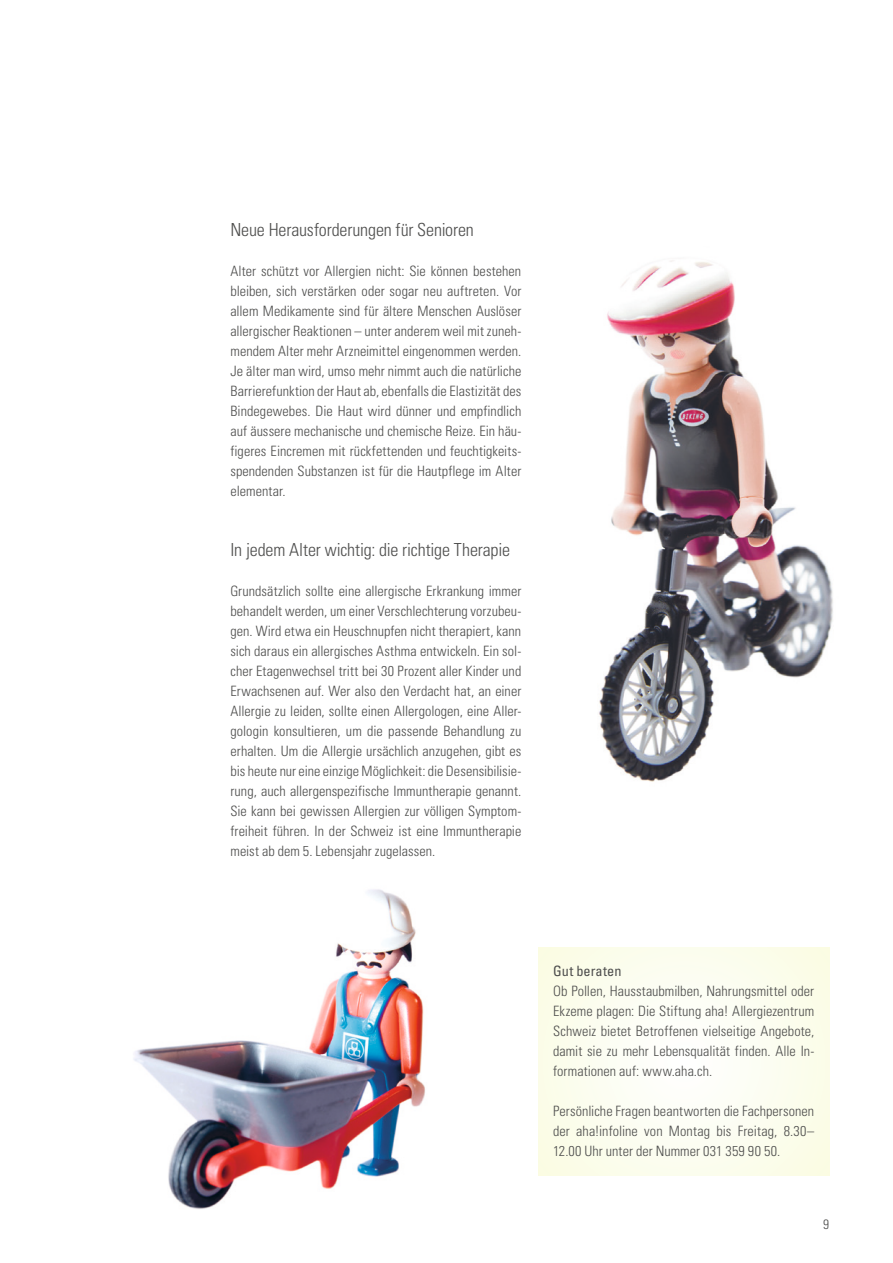
<style>
.page{position:relative;width:893px;height:1263px;background:#fff}
.page>*{position:absolute;margin:0;border:0;box-sizing:border-box;transform-origin:0 0}
.t1{font:300 condensed 18px "Univers LT Std";letter-spacing:-.01em;color:#4e4e4d}
.t2{font:300 condensed 14.25px/20px "Univers LT Std";letter-spacing:.005em;color:#4e4e4d;text-align:justify}
.t3{font:condensed 14.25px "Univers LT Std";letter-spacing:.01em;color:#4e4e4d}
.t4{font:300 condensed 13.5px "Univers LT Std";color:#4e4e4d}
</style>
<div class="page">
<div style="left:538px;top:947px;width:291px;height:229px;background:#fcfdef"></div>
<img style="left:599px;top:260px;width:234px;height:522px">
<img style="left:133px;top:889px;width:292px;height:320px">
<p class="t1" style="left:230px;top:219px;width:245px">Neue Herausforderungen für Senioren</p>
<p class="t2" style="left:230px;top:261px;width:292px">Alter schützt vor Allergien nicht: Sie können bestehen bleiben, sich verstärken oder sogar neu auftreten. Vor allem Medikamente sind für ältere Menschen Auslöser allergischer Reaktionen – unter anderem weil mit zuneh&shy;mendem Alter mehr Arzneimittel eingenommen werden.<br>Je älter man wird, umso mehr nimmt auch die natürliche Barrierefunktion der Haut ab, ebenfalls die Elastizität des Bindegewebes. Die Haut wird dünner und empfindlich auf äussere mechanische und chemische Reize. Ein häu&shy;figeres Eincremen mit rückfettenden und feuchtigkeits&shy;spendenden Substanzen ist für die Hautpflege im Alter elementar.</p>
<p class="t1" style="left:230px;top:539px;width:281px">In jedem Alter wichtig: die richtige Therapie</p>
<p class="t2" style="left:230px;top:581px;width:292px">Grundsätzlich sollte eine allergische Erkrankung immer behandelt werden, um einer Verschlechterung vorzubeu&shy;gen. Wird etwa ein Heuschnupfen nicht therapiert, kann sich daraus ein allergisches Asthma entwickeln. Ein sol&shy;cher Etagenwechsel tritt bei 30 Prozent aller Kinder und Erwachsenen auf. Wer also den Verdacht hat, an einer Allergie zu leiden, sollte einen Allergologen, eine Aller&shy;gologin konsultieren, um die passende Behandlung zu erhalten. Um die Allergie ursächlich anzugehen, gibt es bis heute nur eine einzige Möglichkeit: die Desensibilisie&shy;rung, auch allergenspezifische Immuntherapie genannt.<br>Sie kann bei gewissen Allergien zur völligen Symptom&shy;freiheit führen. In der Schweiz ist eine Immuntherapie meist ab dem 5. Lebensjahr zugelassen.</p>
<p class="t3" style="left:553px;top:962px;width:70px">Gut beraten</p>
<p class="t2" style="left:553px;top:981px;width:263px">Ob Pollen, Hausstaubmilben, Nahrungsmittel oder Ekzeme plagen: Die Stiftung aha! Allergiezentrum Schweiz bietet Betroffenen vielseitige Angebote, damit sie zu mehr Lebensqualität finden. Alle In&shy;formationen auf: www.aha.ch.</p>
<p class="t2" style="left:553px;top:1101px;width:263px">Persönliche Fragen beantworten die Fachpersonen der aha!infoline von Montag bis Freitag, 8.30– 12.00 Uhr unter der Nummer 031 359 90 50.</p>
<p class="t4" style="left:823px;top:1216px;width:7px">9</p>
</div>
